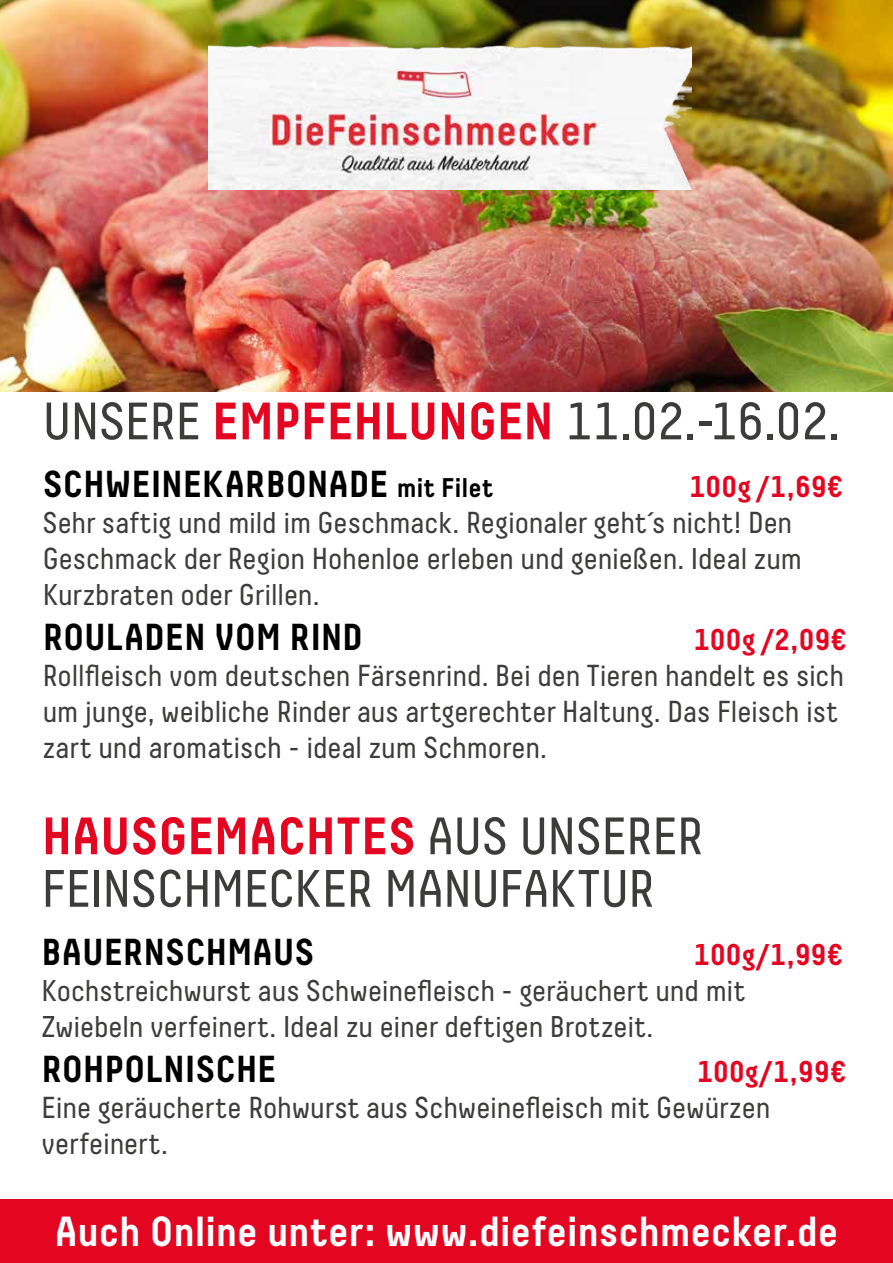
<style>
.page{position:relative;width:893px;height:1263px;background:#fff}
.page>*{position:absolute;margin:0;border:0;box-sizing:border-box;transform-origin:0 0}
.t1{font:52.5px/52.5px "Decima Pro";letter-spacing:-.005em;color:#3c3c3b}
.t2{font:700 42px "Decima Pro";letter-spacing:-.01em;color:#fff}
.t3{font:700 37.5px "Decima Pro";letter-spacing:-.005em;color:#000}
.t4{font:30.3px/36px "Decima Pro";letter-spacing:-.005em;color:#3c3c3b}
.t5{font:30px/36px "Decima Pro";letter-spacing:-.005em;color:#3c3c3b}
.t6{font:700 30px "Decima Pro";letter-spacing:.005em;color:#e40521}
.s1{font-weight:700;color:#e40521}
.s2{font-size:27px}
.s3{font-size:30.3px}
.s4{font-size:30px}
</style>
<div class="page">
<img style="left:0;top:0;width:893px;height:391px">
<div style="left:0;top:1199px;width:893px;height:64px;background:#e40521"></div>
<img style="left:208px;top:46px;width:483px;height:144px">
<h1 class="t1" style="left:43px;top:395px;width:799px">UNSERE <span class="s1">EMPFEHLUNGEN</span> 11.02.-16.02.</h1>
<p class="t3" style="left:43px;top:462px;width:452px">SCHWEINEKARBONADE <span class="s2">mit Filet</span></p>
<p class="t5" style="left:43px;top:469px;width:802px;text-indent:647px"><span class="s1">100g /1,69€<br></span>Sehr saftig und mild im Geschmack. <span class="s3">Regionaler geht´s nicht! Den</span></p>
<p class="t4" style="left:43px;top:540px;width:761px">Geschmack der Region Hohenloe erleben und genießen. <span class="s4">Ideal zum</span></p>
<p class="t5" style="left:43px;top:577px;width:278px">Kurzbraten oder Grillen.</p>
<p class="t3" style="left:43px;top:615px;width:322px">ROULADEN VOM RIND</p>
<p class="t6" style="left:694px;top:622px;width:154px">100g /2,09€</p>
<p class="t4" style="left:43px;top:657px;width:803px">Rollfleisch vom deutschen Färsenrind. Bei den Tieren handelt es sich um junge, weibliche Rinder aus artgerechter Haltung. Das Fleisch ist zart und aromatisch - ideal zum Schmoren.</p>
<h1 class="t1" style="left:42px;top:809px;width:663px"><span class="s1">HAUSGEMACHTES</span> AUS UNSERER<br>FEINSCHMECKER MANUFAKTUR</h1>
<p class="t3" style="left:42px;top:929px;width:274px">BAUERNSCHMAUS</p>
<p class="t6" style="left:694px;top:936px;width:150px">100g/1,99€</p>
<p class="t5" style="left:42px;top:972px;width:705px">Kochstreichwurst aus Schweinefleisch - geräuchert und mit<br>Zwiebeln verfeinert. Ideal zu einer deftigen Brotzeit.</p>
<p class="t3" style="left:42px;top:1046px;width:236px">ROHPOLNISCHE</p>
<p class="t6" style="left:697px;top:1053px;width:150px">100g/1,99€</p>
<p class="t4" style="left:42px;top:1089px;width:730px">Eine geräucherte Rohwurst aus Schweinefleisch mit Gewürzen verfeinert.</p>
<h2 class="t2" style="left:54px;top:1207px;width:785px">Auch Online unter: www.diefeinschmecker.de</h2>
</div>
